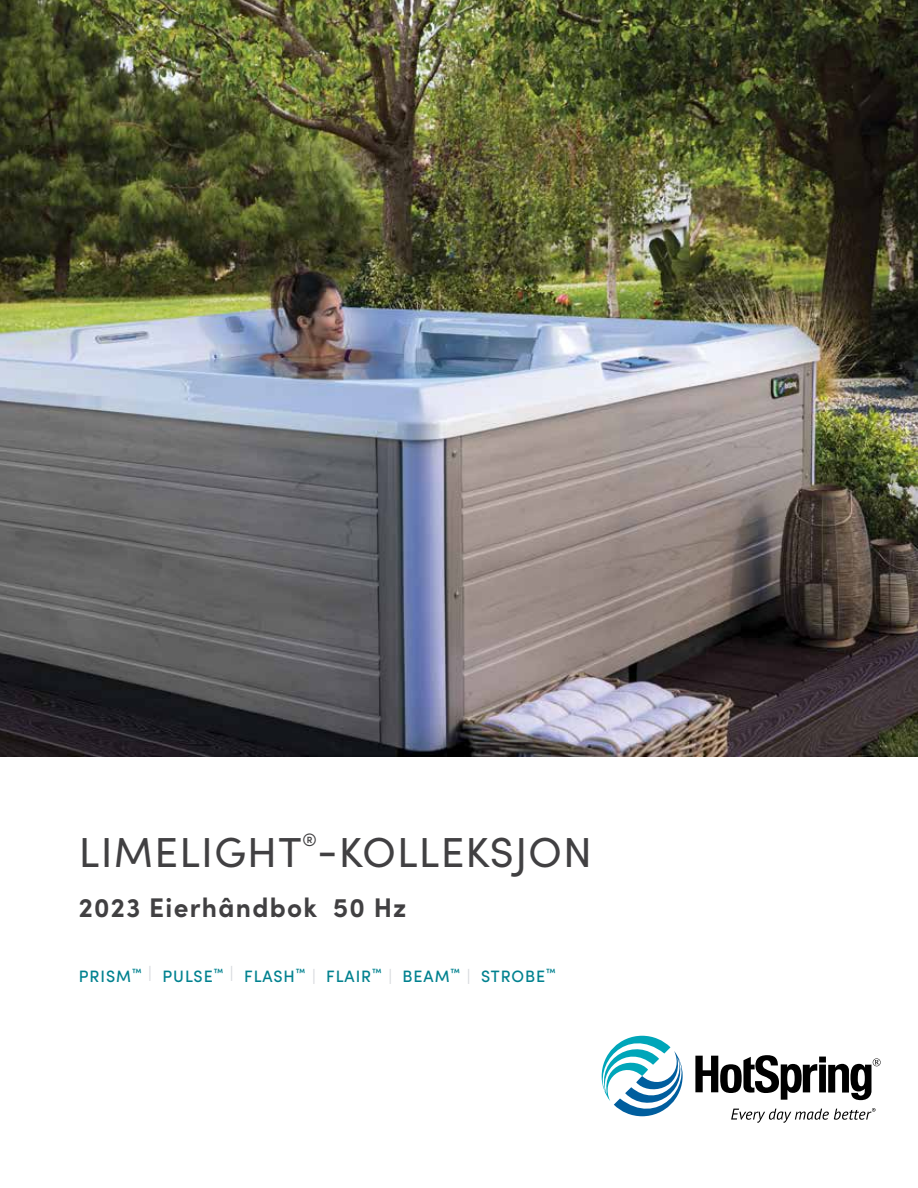
<style>
.page{position:relative;width:918px;height:1188px;background:#fff}
.page>*{position:absolute;margin:0;border:0;box-sizing:border-box;transform-origin:0 0}
.t1{font:42px "Sofia Pro";letter-spacing:.03em;color:#414042}
.t2{font:700 27px "Sofia Pro";letter-spacing:.05em;color:#414042}
.t3{font:18px "Sofia Pro";color:#414042}
.t4{font:500 16.5px "Sofia Pro";letter-spacing:.06em;color:#00818f}
.s1{color:#d8dade}
</style>
<div class="page">
<img style="left:0;top:0;width:918px;height:756px">
<svg style="left:601px;top:1035px;width:280px;height:88px"></svg>
<p class="t3" style="left:303px;top:827px;width:16px">®</p>
<h1 class="t1" style="left:79px;top:822px;width:515px">LIMELIGHT -KOLLEKSJON</h1>
<h2 class="t2" style="left:79px;top:887px;width:329px">2023 Eierhândbok 50 Hz</h2>
<p class="t4" style="left:79px;top:964px;width:479px">PRISM<sup>™</sup> <sup>|</sup> PULSE<sup>™</sup> <sup>|</sup> FLASH<sup>™</sup> <span class="s1">|</span> FLAIR<sup>™</sup> <span class="s1">|</span> BEAM<sup>™</sup> <span class="s1">|</span> STROBE<sup>™</sup></p>
</div>
